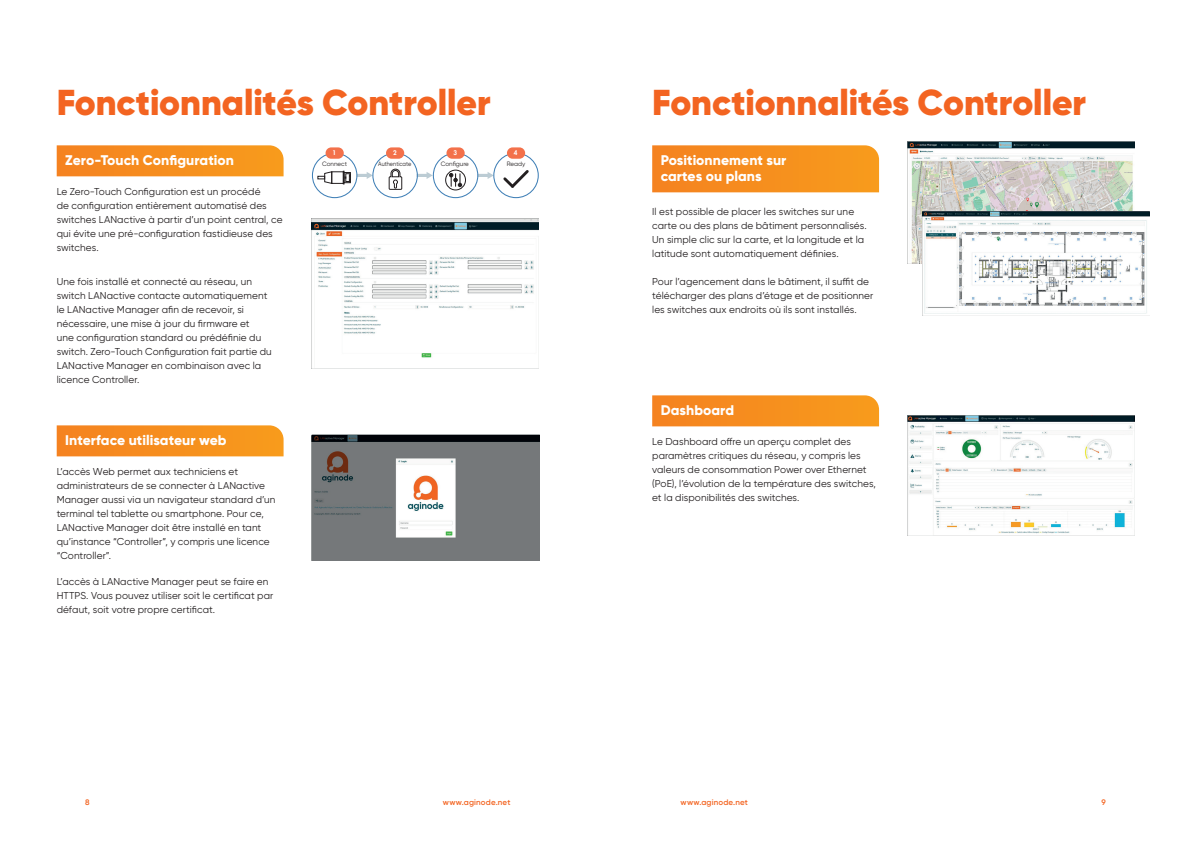
<style>
.page{position:relative;width:1191px;height:842px;background:#fff}
.page>*{position:absolute;margin:0;border:0;box-sizing:border-box;transform-origin:0 0}
.t1{font:900 36px "Gilroy";letter-spacing:-.005em;color:#f36421}
.t2{font:800 14px/16px "Gilroy";letter-spacing:.005em;color:#fff}
.t3{font:10px/14px "Gilroy";letter-spacing:.01em;color:#231f20}
.t4{font:600 8px "Gilroy";letter-spacing:.02em;color:#f36421}
.t5{font:6.3px "Gilroy";color:#231f20}
.t6{font:6.3px "Gilroy";color:#231f20;scale:.89 1}
.t7{font:800 6.3px "Futura Std";color:#fff}
</style>
<div class="page">
<img style="left:312px;top:218px;width:227px;height:151px">
<svg style="left:57px;top:145px;width:226px;height:31px;background:#f69021"></svg>
<svg style="left:57px;top:425px;width:226px;height:31px;background:#f69022"></svg>
<svg style="left:652px;top:145px;width:227px;height:47px;background:#f69020"></svg>
<svg style="left:652px;top:395px;width:227px;height:31px;background:#f69022"></svg>
<svg style="left:357px;top:172px;width:15px;height:7px"></svg>
<svg style="left:418px;top:172px;width:15px;height:7px"></svg>
<svg style="left:478px;top:172px;width:15px;height:7px"></svg>
<div style="left:312px;top:153px;width:45px;height:45px;border:1px solid #3f7fb6;border-radius:50%"></div>
<div style="left:325px;top:147px;width:19px;height:12px;background:#f3714b;border-radius:6px"></div>
<div style="left:372px;top:153px;width:46px;height:45px;border:1px solid #3f7fb6;border-radius:50%"></div>
<div style="left:386px;top:147px;width:18px;height:12px;background:#f3714b;border-radius:6px"></div>
<div style="left:433px;top:153px;width:45px;height:45px;border:1px solid #3f7fb6;border-radius:50%"></div>
<div style="left:446px;top:147px;width:19px;height:12px;background:#f3714b;border-radius:6px"></div>
<div style="left:493px;top:153px;width:46px;height:45px;border:1px solid #3f7fb6;border-radius:50%"></div>
<div style="left:507px;top:147px;width:18px;height:12px;background:#f3714b;border-radius:6px"></div>
<svg style="left:318px;top:171px;width:14px;height:13px"></svg>
<svg style="left:343px;top:171px;width:7px;height:13px"></svg>
<svg style="left:388px;top:169px;width:14px;height:21px"></svg>
<div style="left:445px;top:170px;width:21px;height:20px;border:1px solid #231f20;border-radius:50%"></div>
<svg style="left:449px;top:173px;width:13px;height:14px"></svg>
<svg style="left:503px;top:170px;width:26px;height:18px"></svg>
<img style="left:311px;top:435px;width:228px;height:125px">
<img style="left:907px;top:142px;width:227px;height:121px">
<img style="left:922px;top:211px;width:227px;height:104px">
<img style="left:907px;top:415px;width:227px;height:120px">
<h1 class="t1" style="left:57px;top:80px;width:435px">Fonctionnalités Controller</h1>
<h2 class="t2" style="left:65px;top:152px;width:170px">Zero-Touch Configuration</h2>
<p class="t3" style="left:57px;top:184px;width:227px">Le Zero-Touch Configuration est un procédé<br>de configuration entièrement automatisé des switches LANactive à partir d’un point central, ce qui évite une pré-configuration fastidieuse des switches.</p>
<p class="t3" style="left:57px;top:274px;width:217px">Une fois installé et connecté au réseau, un switch LANactive contacte automatiquement le LANactive Manager afin de recevoir, si nécessaire, une mise à jour du firmware et<br>une configuration standard ou prédéfinie du switch. Zero-Touch Configuration fait partie du LANactive Manager en combinaison avec la licence Controller.</p>
<p class="t7" style="left:393px;top:149px;width:5px">2</p>
<p class="t6" style="left:378px;top:160px;width:39px">Authenticate</p>
<p class="t7" style="left:453px;top:149px;width:5px">3</p>
<p class="t5" style="left:441px;top:160px;width:30px">Configure</p>
<p class="t7" style="left:333px;top:149px;width:5px">1</p>
<p class="t5" style="left:322px;top:160px;width:26px">Connect</p>
<p class="t7" style="left:514px;top:149px;width:5px">4</p>
<p class="t5" style="left:507px;top:160px;width:20px">Ready</p>
<h1 class="t1" style="left:652px;top:80px;width:435px">Fonctionnalités Controller</h1>
<h2 class="t2" style="left:660px;top:152px;width:127px">Positionnement sur cartes ou plans</h2>
<p class="t3" style="left:652px;top:204px;width:216px">Il est possible de placer les switches sur une carte ou des plans de bâtiment personnalisés.<br>Un simple clic sur la carte, et la longitude et la latitude sont automatiquement définies.</p>
<p class="t3" style="left:652px;top:274px;width:223px">Pour l’agencement dans le bâtiment, il suffit de télécharger des plans d’étage et de positionner les switches aux endroits où ils sont installés.</p>
<h2 class="t2" style="left:65px;top:432px;width:163px">Interface utilisateur web</h2>
<p class="t3" style="left:57px;top:464px;width:220px">L’accès Web permet aux techniciens et administrateurs de se connecter à LANactive Manager aussi via un navigateur standard d’un terminal tel tablette ou smartphone. Pour ce, LANactive Manager doit être installé en tant qu’instance “Controller”, y compris une licence “Controller”.</p>
<p class="t3" style="left:57px;top:574px;width:218px">L’accès à LANactive Manager peut se faire en<br>HTTPS. Vous pouvez utiliser soit le certificat par défaut, soit votre propre certificat.</p>
<h2 class="t2" style="left:660px;top:402px;width:75px">Dashboard</h2>
<p class="t3" style="left:652px;top:434px;width:225px">Le Dashboard offre un aperçu complet des paramètres critiques du réseau, y compris les valeurs de consommation Power over Ethernet (PoE), l’évolution de la température des switches, et la disponibilités des switches.</p>
<p class="t4" style="left:85px;top:797px;width:6px">8</p>
<p class="t4" style="left:443px;top:797px;width:69px">www.aginode.net</p>
<p class="t4" style="left:680px;top:797px;width:69px">www.aginode.net</p>
<p class="t4" style="left:1101px;top:797px;width:6px">9</p>
</div>
